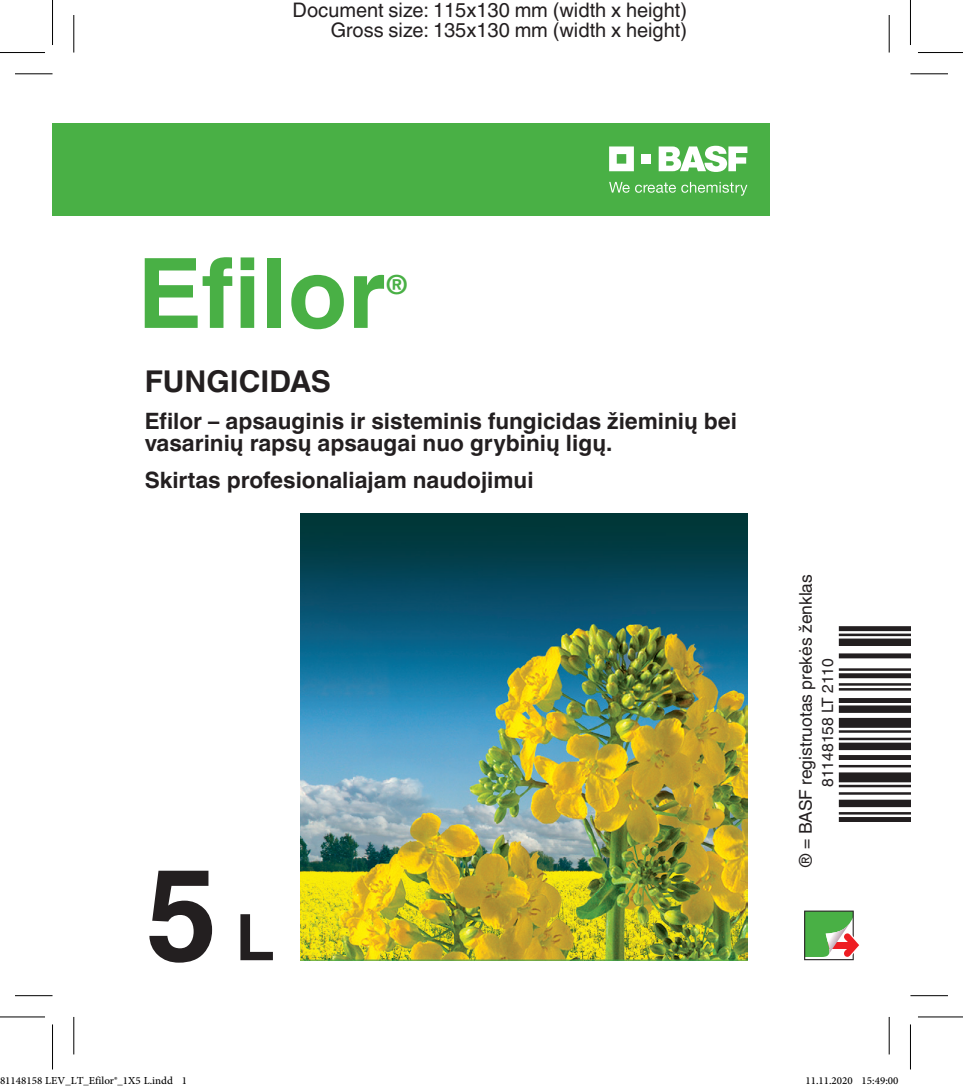
<style>
.page{position:relative;width:963px;height:1092px;background:#fff}
.page>*{position:absolute;margin:0;border:0;box-sizing:border-box;transform-origin:0 0}
.t1{font:700 128px "Helvetica Linotype";color:#231f20}
.t2{font:700 97px "Helvetica Linotype";color:#49b045}
.t3{font:700 30px "Helvetica Linotype";color:#231f20}
.t4{font:700 26.25px "Helvetica Linotype";color:#49b045}
.t5{font:700 22.5px/22.5px "Helvetica Linotype";color:#231f20}
.t6{font:20px/20px "Helvetica Linotype";color:#231f20;text-align:right}
.t7{font:17.5px "Helvetica Linotype";color:#231f20}
.t8{font:15.75px "Helvetica Linotype";color:#231f20}
.t9{font:15px "Adobe Arabic";color:#000}
.s1{font-size:64px}
</style>
<div class="page">
<svg style="left:804px;top:910px;width:55px;height:50px"></svg>
<img style="left:301px;top:513px;width:446px;height:447px">
<div style="left:52px;top:123px;width:718px;height:92px;background:#49b045"></div>
<svg style="left:658px;top:146px;width:89px;height:26px"></svg>
<svg style="left:609px;top:146px;width:25px;height:25px"></svg>
<div style="left:641px;top:154px;width:10px;height:10px;background:#fff"></div>
<svg style="left:609px;top:182px;width:20px;height:11px"></svg>
<svg style="left:635px;top:182px;width:112px;height:14px"></svg>
<svg style="left:15px;top:996px;width:37px;height:1px"></svg>
<svg style="left:910px;top:996px;width:37px;height:1px"></svg>
<hr style="left:15px;top:73px;width:37px;height:1px;background:#000">
<hr style="left:910px;top:73px;width:37px;height:1px;background:#000">
<hr style="left:15px;top:995px;width:37px;height:1px;background:#000">
<hr style="left:910px;top:995px;width:37px;height:1px;background:#000">
<hr style="left:73px;top:15px;width:1px;height:38px;background:#000">
<hr style="left:73px;top:1016px;width:1px;height:38px;background:#000">
<hr style="left:888px;top:15px;width:1px;height:38px;background:#000">
<hr style="left:888px;top:1016px;width:1px;height:38px;background:#000">
<hr style="left:0;top:52px;width:45px;height:1px;background:#000">
<hr style="left:917px;top:52px;width:45px;height:1px;background:#000">
<hr style="left:0;top:1016px;width:45px;height:1px;background:#000">
<hr style="left:917px;top:1016px;width:45px;height:1px;background:#000">
<hr style="left:52px;top:0;width:1px;height:45px;background:#000">
<hr style="left:52px;top:1024px;width:1px;height:45px;background:#000">
<hr style="left:910px;top:0;width:1px;height:45px;background:#000">
<hr style="left:910px;top:1024px;width:1px;height:45px;background:#000">
<div style="left:892px;top:1077px;width:6px;height:7px;border:1px solid #fff;border-radius:50%"></div>
<svg style="left:892px;top:1077px;width:5px;height:7px"></svg>
<p class="t6" style="left:292px;top:0;width:396px">Document size: 115x130 mm (width x height)<br>Gross size: 135x130 mm (width x height)</p>
<h2 class="t2" style="left:138px;top:237px;width:250px">Efilor</h2>
<p class="t4" style="left:386px;top:269px;width:24px">®</p>
<h3 class="t3" style="left:145px;top:364px;width:188px">FUNGICIDAS</h3>
<p class="t5" style="left:145px;top:409px;width:594px">Efilor – apsauginis ir sisteminis fungicidas žieminių bei vasarinių rapsų apsaugai nuo grybinių ligų.</p>
<p class="t5" style="left:145px;top:469px;width:390px">Skirtas profesionaliajam naudojimui</p>
<h1 class="t1" style="left:145px;top:841px;width:131px">5 <span class="s1">L</span></h1>
<p class="t7" style="left:795px;top:867px;width:295px;rotate:-90deg">® = BASF registruotas prekės ženklas</p>
<p class="t8" style="left:818px;top:787px;width:130px;rotate:-90deg">81148158 LT 2110</p>
<p class="t9" style="left:0;top:1070px;width:188px">81148158 LEV_LT_Efilor®_1X5 L.indd 1</p>
<p class="t9" style="left:805px;top:1070px;width:94px">11.11.2020 15:49:00</p>
</div>
